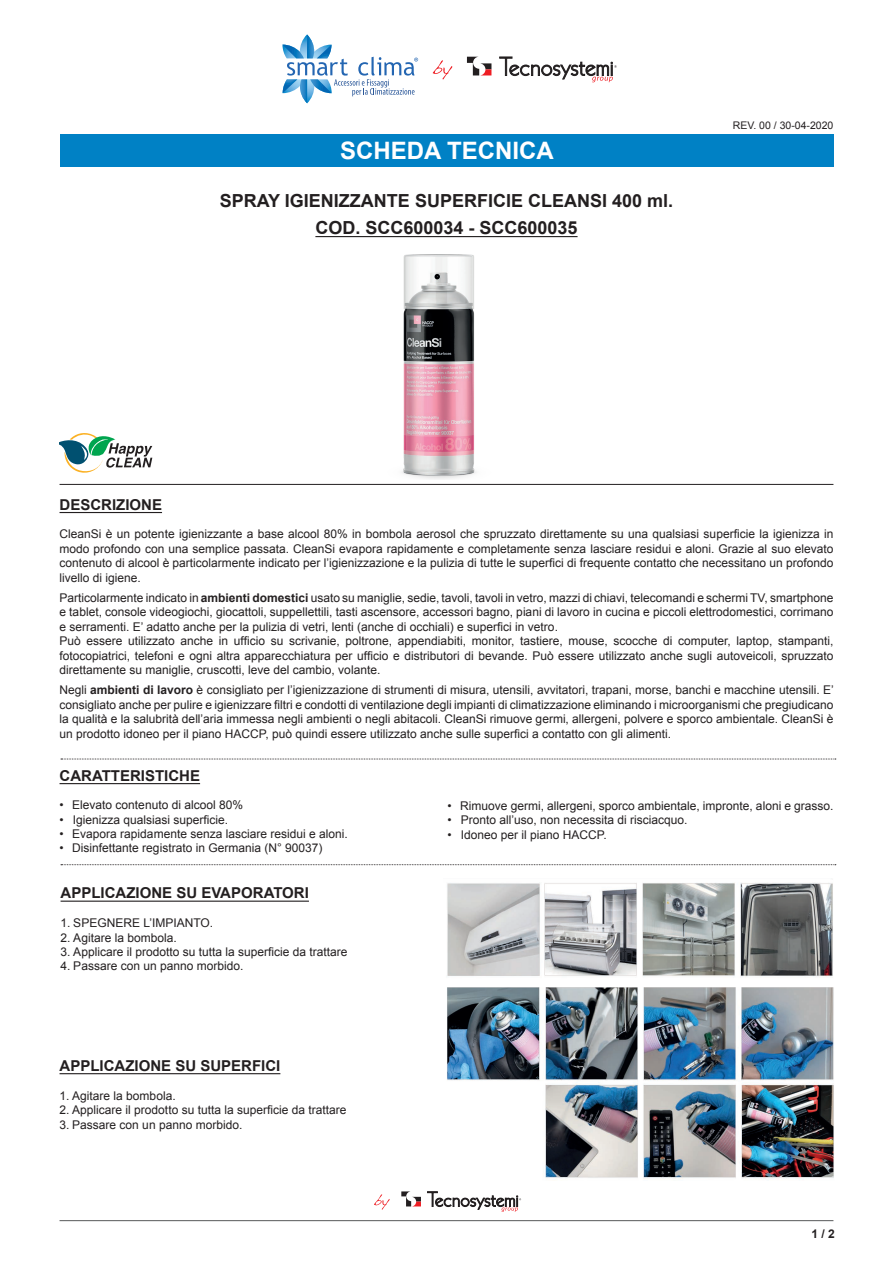
<style>
.page{position:relative;width:893px;height:1263px;background:#fff}
.page>*{position:absolute;margin:0;border:0;box-sizing:border-box;transform-origin:0 0}
.t1{font:700 24px "Arial";color:#fff}
.t2{font:700 18px/27px "Arial";color:#231f20;text-align:center}
.t3{font:700 15px "Arial";color:#231f20}
.t4{font:12px/14.4px "Arial";color:#231f20;text-align:justify}
.t5{font:700 12px "Arial";color:#231f20}
.t6{font:10.5px "Arial";color:#231f20}
.s1{font-weight:700}
</style>
<div class="page">
<svg style="left:467px;top:57px;width:24px;height:18px"></svg>
<svg style="left:499px;top:57px;width:118px;height:25px"></svg>
<svg style="left:433px;top:60px;width:19px;height:19px"></svg>
<svg style="left:282px;top:34px;width:136px;height:69px"></svg>
<div style="left:60px;top:134px;width:773px;height:33px;background:#0081c5"></div>
<svg style="left:401px;top:1191px;width:20px;height:15px"></svg>
<svg style="left:427px;top:1191px;width:94px;height:21px"></svg>
<svg style="left:374px;top:1194px;width:16px;height:16px"></svg>
<hr style="left:60px;top:1220px;width:773px;height:1px;background:#57585a">
<hr style="left:315px;top:236px;width:263px;height:1px;background:#231f20">
<hr style="left:60px;top:484px;width:773px;height:1px;background:#231f20">
<svg style="left:60px;top:433px;width:92px;height:40px"></svg>
<img style="left:402px;top:254px;width:74px;height:225px">
<hr style="left:60px;top:512px;width:102px;height:1px;background:#231f20">
<hr style="left:60px;top:783px;width:140px;height:1px;background:#231f20">
<svg style="left:61px;top:759px;width:775px;height:1px"></svg>
<svg style="left:61px;top:864px;width:775px;height:1px"></svg>
<hr style="left:61px;top:900px;width:248px;height:2px;background:#231f20">
<hr style="left:60px;top:1073px;width:220px;height:1px;background:#231f20">
<img style="left:447px;top:882px;width:386px;height:95px">
<img style="left:447px;top:987px;width:387px;height:193px">
<h1 class="t1" style="left:340px;top:135px;width:215px">SCHEDA TECNICA</h1>
<h2 class="t2" style="left:220px;top:187px;width:455px">SPRAY IGIENIZZANTE SUPERFICIE CLEANSI 400 ml.<br>COD. SCC600034 - SCC600035</h2>
<p class="t6" style="left:733px;top:119px;width:102px">REV. 00 / 30-04-2020</p>
<p class="t3" style="left:60px;top:494px;width:104px">DESCRIZIONE</p>
<p class="t4" style="left:60px;top:527px;width:775px">CleanSi è un potente igienizzante a base alcool 80% in bombola aerosol che spruzzato direttamente su una qualsiasi superficie la igienizza in modo profondo con una semplice passata. CleanSi evapora rapidamente e completamente senza lasciare residui e aloni. Grazie al suo elevato contenuto di alcool è particolarmente indicato per l’igienizzazione e la pulizia di tutte le superfici di frequente contatto che necessitano un profondo livello di igiene.</p>
<p class="t4" style="left:60px;top:591px;width:775px;text-align:left">Particolarmente indicato in <span class="s1">ambienti domestici</span> usato su maniglie, sedie, tavoli, tavoli in vetro, mazzi di chiavi, telecomandi e schermi TV, smartphone e tablet, console videogiochi, giocattoli, suppellettili, tasti ascensore, accessori bagno, piani di lavoro in cucina e piccoli elettrodomestici, corrimano e serramenti. E’ adatto anche per la pulizia di vetri, lenti (anche di occhiali) e superfici in vetro.<br>Può essere utilizzato anche in ufficio su scrivanie, poltrone, appendiabiti, monitor, tastiere, mouse, scocche di computer, laptop, stampanti, fotocopiatrici, telefoni e ogni altra apparecchiatura per ufficio e distributori di bevande. Può essere utilizzato anche sugli autoveicoli, spruzzato direttamente su maniglie, cruscotti, leve del cambio, volante.</p>
<p class="t4" style="left:60px;top:683px;width:776px">Negli <span class="s1">ambienti di lavoro</span> è consigliato per l’igienizzazione di strumenti di misura, utensili, avvitatori, trapani, morse, banchi e macchine utensili. E’ consigliato anche per pulire e igienizzare filtri e condotti di ventilazione degli impianti di climatizzazione eliminando i microorganismi che pregiudicano la qualità e la salubrità dell’aria immessa negli ambienti o negli abitacoli. CleanSi rimuove germi, allergeni, polvere e sporco ambientale. CleanSi è un prodotto idoneo per il piano HACCP, può quindi essere utilizzato anche sulle superfici a contatto con gli alimenti.</p>
<p class="t3" style="left:60px;top:765px;width:142px">CARATTERISTICHE</p>
<p class="t4" style="left:60px;top:798px;width:185px">• Elevato contenuto di alcool 80%</p>
<p class="t4" style="left:60px;top:812px;width:170px">• Igienizza qualsiasi superficie.</p>
<p class="t4" style="left:60px;top:827px;width:290px">• Evapora rapidamente senza lasciare residui e aloni.</p>
<p class="t4" style="left:60px;top:841px;width:264px">• Disinfettante registrato in Germania (N° 90037)</p>
<p class="t3" style="left:61px;top:883px;width:250px">APPLICAZIONE SU EVAPORATORI</p>
<p class="t4" style="left:61px;top:916px;width:154px">1. SPEGNERE L’IMPIANTO.</p>
<p class="t4" style="left:61px;top:930px;width:118px">2. Agitare la bombola.</p>
<p class="t4" style="left:61px;top:945px;width:288px">3. Applicare il prodotto su tutta la superficie da trattare</p>
<p class="t4" style="left:61px;top:959px;width:184px">4. Passare con un panno morbido.</p>
<p class="t3" style="left:60px;top:1055px;width:222px">APPLICAZIONE SU SUPERFICI</p>
<p class="t4" style="left:60px;top:1088px;width:118px">1. Agitare la bombola.</p>
<p class="t4" style="left:60px;top:1103px;width:288px">2. Applicare il prodotto su tutta la superficie da trattare</p>
<p class="t4" style="left:60px;top:1117px;width:184px">3. Passare con un panno morbido.</p>
<p class="t4" style="left:448px;top:799px;width:387px">• Rimuove germi, allergeni, sporco ambientale, impronte, aloni e grasso.</p>
<p class="t4" style="left:448px;top:813px;width:242px">• Pronto all’uso, non necessita di risciacquo.</p>
<p class="t4" style="left:448px;top:827px;width:161px">• Idoneo per il piano HACCP.</p>
<p class="t5" style="left:811px;top:1226px;width:25px">1 / 2</p>
</div>
